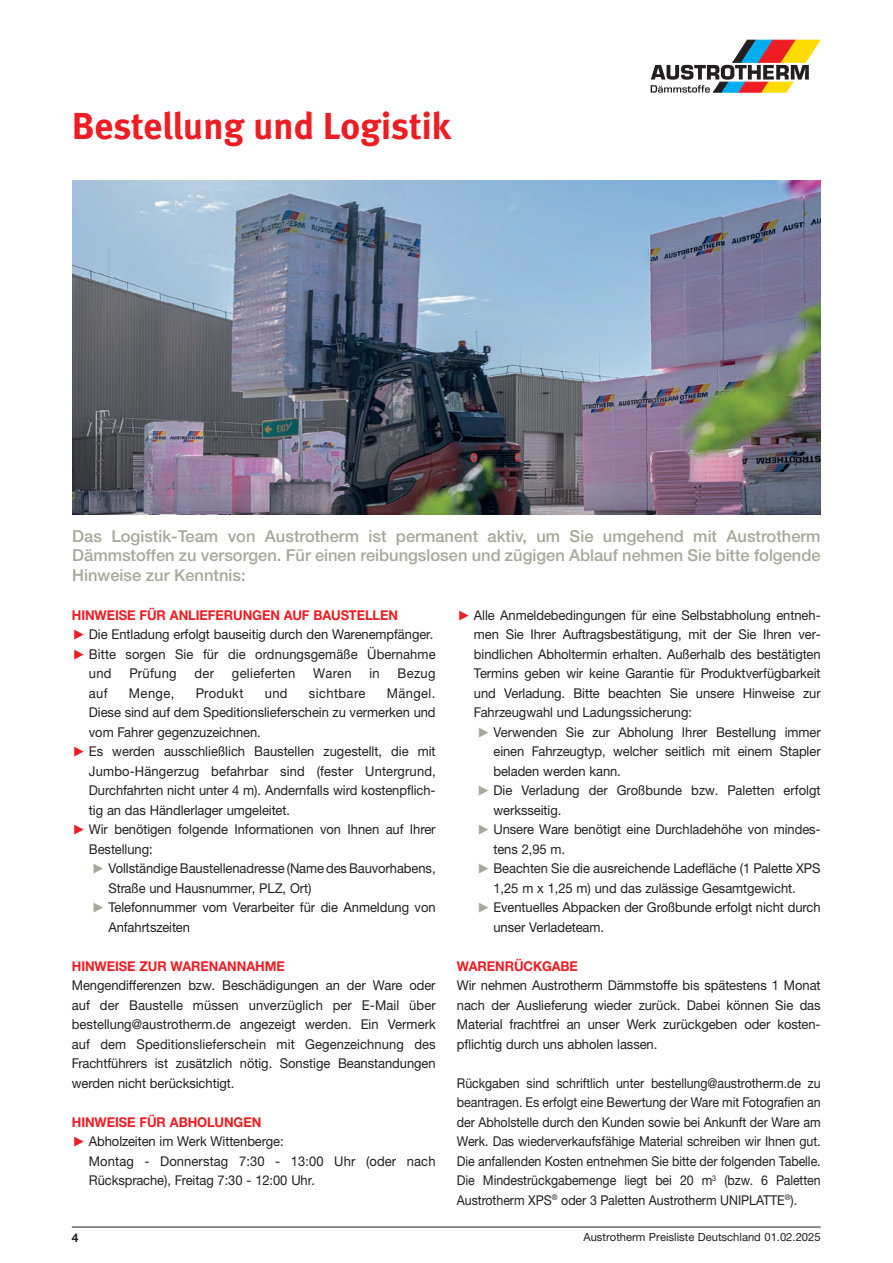
<style>
.page{position:relative;width:893px;height:1263px;background:#fff}
.page>*{position:absolute;margin:0;border:0;box-sizing:border-box;transform-origin:0 0}
.t1{font:700 37.5px "Meta Pro";letter-spacing:-.01em;color:#ee1d23}
.Einleitung_Helvetica_W1G{font:500 16.5px/19.5px "Helvetica Neue LT Std";color:#a8a89a;text-align:justify}
.Copy_fett{font:13.5px/19.5px "Helvetica Neue LTW1 G";letter-spacing:-.005em;color:#231f20;scale:.96 1}
.Copy_fett-2{font:13.5px/19.5px "Helvetica Neue LTW1 G";letter-spacing:-.005em;color:#231f20;text-align:justify;scale:.92 1}
.Copy_fett-3{font:700 13.5px "Helvetica Neue LTW1 G";letter-spacing:-.005em;color:#ee1d23;scale:.96 1}
.Copy_fett-4{font:13.5px "Helvetica Neue LTW1 G";letter-spacing:.025em;color:#231f20;scale:.96 1}
.Copy_fett-5{font:13.5px "Helvetica Neue LTW1 G";letter-spacing:.03em;color:#231f20;scale:.96 1}
.t2{font:700 12px "Helvetica Neue LTW1 G";color:#231f20}
.t3{font:11.25px "Helvetica Neue LTW1 G";color:#231f20}
.s1{font-family:"Scala Sans Pro";color:#ee1d23}
.s2{font-family:"Scala Sans Pro";color:#a8a89a}
</style>
<div class="page">
<hr style="left:72px;top:1227px;width:749px;height:1px;background:#231f20">
<svg style="left:651px;top:40px;width:170px;height:53px"></svg>
<img style="left:73px;top:180px;width:748px;height:334px">
<p class="t1" style="left:72px;top:96px;width:381px">Bestellung und Logistik</p>
<p class="Einleitung_Helvetica_W1G" style="left:72px;top:526px;width:750px">Das Logistik-Team von Austrotherm ist permanent aktiv, um Sie umgehend mit Austrotherm Dämmstoffen zu versorgen. Für einen reibungslosen und zügigen Ablauf nehmen Sie bitte folgende Hinweise zur Kenntnis:</p>
<p class="Copy_fett-3" style="left:72px;top:606px;width:341px">HINWEISE FÜR ANLIEFERUNGEN AUF BAUSTELLEN</p>
<p class="Copy_fett" style="left:72px;top:624px;width:378px"><span class="s1">▶</span> Die Entladung erfolgt bauseitig durch den Warenempfänger.</p>
<p class="Copy_fett" style="left:89px;top:644px;width:363px;text-indent:-17px"><span class="s1">▶</span> Bitte sorgen Sie für die ordnungsgemäße Übernahme und</p>
<p class="Copy_fett-4" style="left:129px;top:665px;width:51px">Prüfung</p>
<p class="Copy_fett" style="left:195px;top:663px;width:22px">der</p>
<p class="Copy_fett-4" style="left:232px;top:665px;width:68px">gelieferten</p>
<p class="Copy_fett" style="left:313px;top:663px;width:41px">Waren</p>
<p class="Copy_fett" style="left:369px;top:663px;width:12px">in</p>
<p class="Copy_fett" style="left:398px;top:663px;width:41px">Bezug</p>
<p class="Copy_fett" style="left:89px;top:683px;width:21px">auf</p>
<p class="Copy_fett" style="left:129px;top:683px;width:49px">Menge,</p>
<p class="Copy_fett-5" style="left:196px;top:684px;width:51px">Produkt</p>
<p class="Copy_fett" style="left:265px;top:683px;width:25px">und</p>
<p class="Copy_fett-5" style="left:309px;top:684px;width:60px">sichtbare</p>
<p class="Copy_fett" style="left:89px;top:683px;width:363px;text-align:justify;text-indent:298px">Mängel.<br>Diese sind auf dem Speditionslieferschein zu vermerken und vom Fahrer gegenzuzeichnen.</p>
<p class="Copy_fett" style="left:89px;top:741px;width:363px;text-align:justify;text-indent:-17px"><span class="s1">▶</span> Es werden ausschließlich Baustellen zugestellt, die mit Jumbo-Hängerzug befahrbar sind (fester Untergrund, Durchfahrten nicht unter 4 m). Andernfalls wird kostenpflich&shy;tig an das Händlerlager umgeleitet.</p>
<p class="Copy_fett" style="left:89px;top:819px;width:363px;text-indent:-17px"><span class="s1">▶</span> Wir benötigen folgende Informationen von Ihnen auf Ihrer<br>Bestellung:</p>
<p class="Copy_fett" style="left:108px;top:858px;width:342px;text-indent:-17px"><span class="s2">▶</span> Vollständige Baustellenadresse (Name des Bauvorhabens,<br>Straße und Hausnummer, PLZ, Ort)</p>
<p class="Copy_fett" style="left:108px;top:897px;width:342px;text-indent:-17px"><span class="s2">▶</span> Telefonnummer vom Verarbeiter für die Anmeldung von<br>Anfahrtszeiten</p>
<p class="Copy_fett-3" style="left:72px;top:957px;width:223px">HINWEISE ZUR WARENANNAHME</p>
<p class="Copy_fett" style="left:72px;top:975px;width:381px;text-align:justify">Mengendifferenzen bzw. Beschädigungen an der Ware oder auf der Baustelle müssen unverzüglich per E-Mail über bestellung@austrotherm.de angezeigt werden. Ein Vermerk auf dem Speditionslieferschein mit Gegenzeichnung des Frachtführers ist zusätzlich nötig. Sonstige Beanstandungen werden nicht berücksichtigt.</p>
<p class="Copy_fett-3" style="left:72px;top:1113px;width:199px">HINWEISE FÜR ABHOLUNGEN</p>
<p class="Copy_fett" style="left:89px;top:1131px;width:363px;text-indent:-17px"><span class="s1">▶</span> Abholzeiten im Werk Wittenberge:<br>Montag - Donnerstag 7:30 - 13:00 Uhr (oder nach<br>Rücksprache), Freitag 7:30 - 12:00 Uhr.</p>
<p class="Copy_fett" style="left:474px;top:605px;width:363px;text-align:justify;text-indent:-17px"><span class="s1">▶</span> Alle Anmeldebedingungen für eine Selbstabholung entneh&shy;men Sie Ihrer Auftragsbestätigung, mit der Sie Ihren ver&shy;bindlichen Abholtermin erhalten. Außerhalb des bestätigten Termins geben wir keine Garantie für Produktverfügbarkeit und Verladung. Bitte beachten Sie unsere Hinweise zur Fahrzeugwahl und Ladungssicherung:</p>
<p class="Copy_fett" style="left:493px;top:722px;width:342px;text-align:justify;text-indent:-17px"><span class="s2">▶</span> Verwenden Sie zur Abholung Ihrer Bestellung immer einen Fahrzeugtyp, welcher seitlich mit einem Stapler beladen werden kann.</p>
<p class="Copy_fett" style="left:493px;top:780px;width:342px;text-indent:-17px"><span class="s2">▶</span> Die Verladung der Großbunde bzw. Paletten erfolgt werksseitig.</p>
<p class="Copy_fett" style="left:493px;top:819px;width:342px;text-indent:-17px"><span class="s2">▶</span> Unsere Ware benötigt eine Durchladehöhe von mindes&shy;tens 2,95 m.</p>
<p class="Copy_fett" style="left:476px;top:858px;width:360px;text-align:center"><span class="s2">▶</span> Beachten Sie die ausreichende Ladefläche (1 Palette XPS<br>1,25 m x 1,25 m) und das zulässige Gesamtgewicht.</p>
<p class="Copy_fett" style="left:493px;top:897px;width:342px;text-indent:-17px"><span class="s2">▶</span> Eventuelles Abpacken der Großbunde erfolgt nicht durch unser Verladeteam.</p>
<p class="Copy_fett-3" style="left:457px;top:957px;width:128px">WARENRÜCKGABE</p>
<p class="Copy_fett" style="left:457px;top:975px;width:380px;text-align:justify">Wir nehmen Austrotherm Dämmstoffe bis spätestens 1 Monat nach der Auslieferung wieder zurück. Dabei können Sie das Material frachtfrei an unser Werk zurückgeben oder kosten&shy;pflichtig durch uns abholen lassen.</p>
<p class="Copy_fett-2" style="left:457px;top:1073px;width:397px">Rückgaben sind schriftlich unter bestellung@austrotherm.de zu beantragen. Es erfolgt eine Bewertung der Ware mit Fotografien an der Abholstelle durch den Kunden sowie bei Ankunft der Ware am Werk. Das wiederverkaufsfähige Material schreiben wir Ihnen gut.<br>Die anfallenden Kosten entnehmen Sie bitte der folgenden Tabelle.<br>Die Mindestrückgabemenge liegt bei 20 m<sup>3</sup> (bzw. 6 Paletten Austrotherm XPS<sup>®</sup> oder 3 Paletten Austrotherm UNIPLATTE<sup>®</sup>).</p>
<p class="t2" style="left:72px;top:1230px;width:8px">4</p>
<p class="t3" style="left:583px;top:1230px;width:239px">Austrotherm Preisliste Deutschland 01.02.2025</p>
</div>
